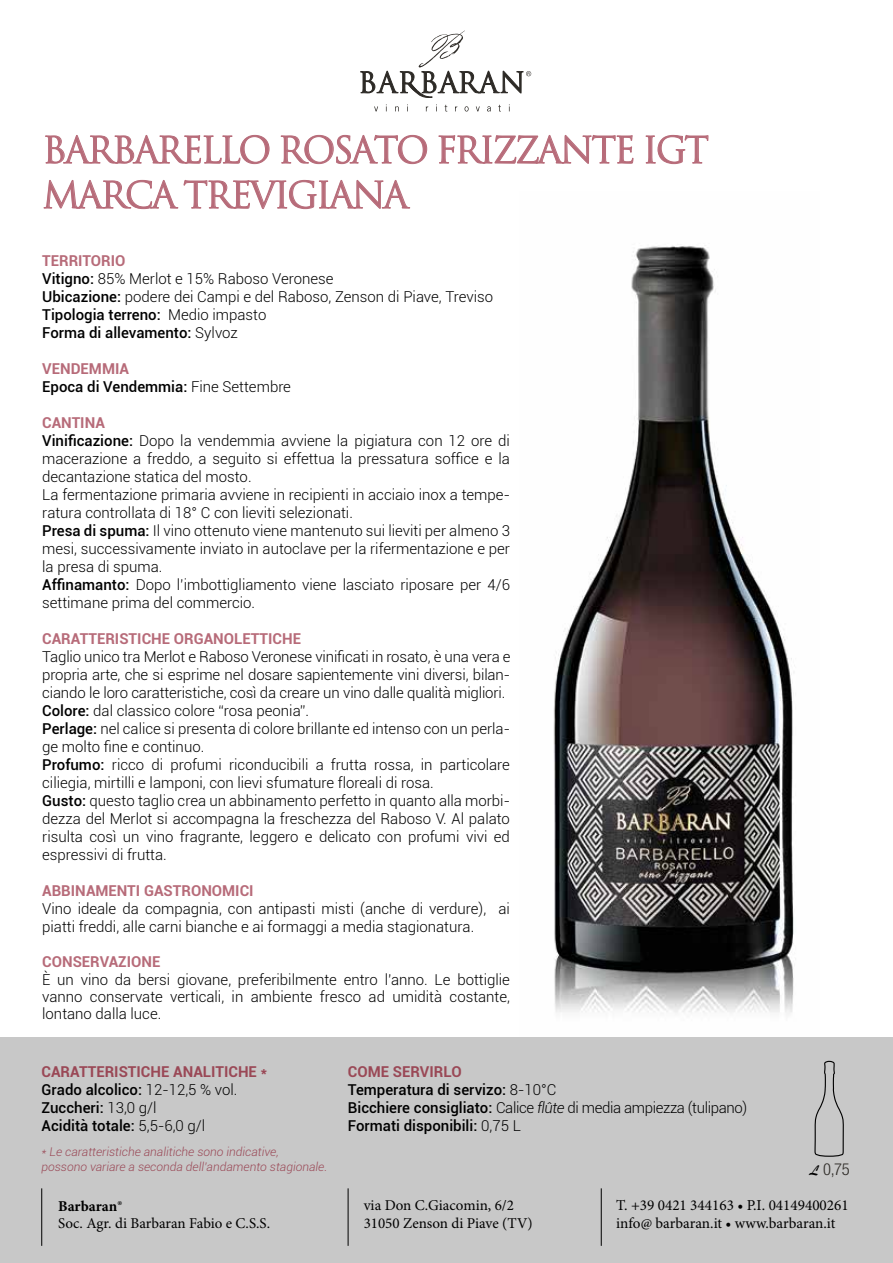
<style>
.page{position:relative;width:893px;height:1263px;background:#fff}
.page>*{position:absolute;margin:0;border:0;box-sizing:border-box;transform-origin:0 0}
.t1{font:36px/45px "Trajan Pro";letter-spacing:-.07em;color:#b76b79}
.t2{font:300 condensed 16.5px "Helvetica Neue";color:#2d2a26}
.t3{font:15.15px/18.1px "Minion Pro";color:#000}
.t4{font:300 15px/18px "Roboto";color:#000}
.t5{font:500 15px/18px "Roboto";color:#000}
.t6{font:15px/18px "Minion Pro";color:#000}
.t7{font:700 15px "Roboto";color:#b76b79}
.t8{font:700 15px "Minion Pro";color:#000}
.t9{font:italic 300 12px/14.4px "Roboto";color:#9a4856}
.s1{font-weight:700;color:#b76b79}
.s2{font-weight:500}
.s3{font-weight:300}
.s4{font-weight:700;color:#9a4856}
.s5{font-weight:300;font-style:italic}
.s6{font-family:"Brush Script";font-weight:400;font-stretch:normal;font-size:15px;color:#000}
</style>
<div class="page">
<img style="left:553px;top:245px;width:241px;height:769px">
<div style="left:0;top:1037px;width:893px;height:226px;background:#c8c8c8"></div>
<svg style="left:814px;top:1060px;width:30px;height:97px"></svg>
<svg style="left:374px;top:106px;width:4px;height:5px"></svg>
<svg style="left:395px;top:106px;width:4px;height:5px"></svg>
<svg style="left:445px;top:105px;width:2px;height:6px"></svg>
<svg style="left:465px;top:106px;width:4px;height:5px"></svg>
<svg style="left:476px;top:106px;width:4px;height:5px"></svg>
<svg style="left:487px;top:106px;width:4px;height:5px"></svg>
<svg style="left:360px;top:31px;width:171px;height:67px"></svg>
<hr style="left:348px;top:1188px;width:1px;height:58px;background:#000">
<hr style="left:41px;top:1188px;width:1px;height:58px;background:#000">
<hr style="left:601px;top:1188px;width:1px;height:58px;background:#000">
<svg style="left:45px;top:135px;width:224px;height:29px"></svg>
<svg style="left:281px;top:135px;width:146px;height:29px"></svg>
<svg style="left:439px;top:135px;width:194px;height:29px"></svg>
<svg style="left:646px;top:135px;width:62px;height:29px"></svg>
<svg style="left:44px;top:180px;width:134px;height:30px"></svg>
<svg style="left:184px;top:180px;width:226px;height:29px"></svg>
<h1 class="t1" style="left:42px;top:127px;width:668px">BARBARELLO ROSATO FRIZZANTE IGT<br>MARCA TREVIGIANA</h1>
<p class="t4" style="left:42px;top:252px;width:452px"><span class="s1">TERRITORIO<br></span><span class="s2">Vitigno:</span> 85% Merlot e 15% Raboso Veronese<br><span class="s2">Ubicazione:</span> podere dei Campi e del Raboso, Zenson di Piave, Treviso <span class="s2">Tipologia terreno:</span> Medio impasto<br><span class="s2">Forma di allevamento:</span> Sylvoz</p>
<p class="t5" style="left:42px;top:360px;width:250px"><span class="s1">VENDEMMIA<br></span>Epoca di Vendemmia: <span class="s3">Fine Settembre</span></p>
<p class="t4" style="left:42px;top:414px;width:469px"><span class="s1">CANTINA<br></span><span class="s2">Vinificazione:</span> Dopo la vendemmia avviene la pigiatura con 12 ore di macerazione a freddo, a seguito si effettua la pressatura soffice e la decantazione statica del mosto.<br>La fermentazione primaria avviene in recipienti in acciaio inox a tempe&shy;ratura controllata di 18° C con lieviti selezionati.<br><span class="s2">Presa di spuma:</span> Il vino ottenuto viene mantenuto sui lieviti per almeno 3 mesi, successivamente inviato in autoclave per la rifermentazione e per la presa di spuma.<br><span class="s2">Affinamanto:</span> Dopo l’imbottigliamento viene lasciato riposare per 4/6 settimane prima del commercio.</p>
<p class="t7" style="left:42px;top:630px;width:260px">CARATTERISTICHE ORGANOLETTICHE</p>
<p class="t4" style="left:42px;top:648px;width:470px">Taglio unico tra Merlot e Raboso Veronese vinificati in rosato, è una vera e propria arte, che si esprime nel dosare sapientemente vini diversi, bilan&shy;ciando le loro caratteristiche, così da creare un vino dalle qualità migliori.<br><span class="s2">Colore:</span> dal classico colore “rosa peonia”.<br><span class="s2">Perlage:</span> nel calice si presenta di colore brillante ed intenso con un perla&shy;ge molto fine e continuo.<br><span class="s2">Profumo:</span> ricco di profumi riconducibili a frutta rossa, in particolare ciliegia, mirtilli e lamponi, con lievi sfumature floreali di rosa.<br><span class="s2">Gusto:</span> questo taglio crea un abbinamento perfetto in quanto alla morbi&shy;dezza del Merlot si accompagna la freschezza del Raboso V. Al palato risulta così un vino fragrante, leggero e delicato con profumi vivi ed espressivi di frutta.</p>
<p class="t7" style="left:42px;top:882px;width:213px">ABBINAMENTI GASTRONOMICI</p>
<p class="t4" style="left:42px;top:900px;width:469px">Vino ideale da compagnia, con antipasti misti (anche di verdure), ai piatti freddi, alle carni bianche e ai formaggi a media stagionatura.</p>
<p class="t7" style="left:42px;top:953px;width:120px">CONSERVAZIONE</p>
<p class="t4" style="left:42px;top:971px;width:469px;line-height:17.4px;text-align:justify">È un vino da bersi giovane, preferibilmente entro l’anno. Le bottiglie vanno conservate verticali, in ambiente fresco ad umidità costante, lontano dalla luce.</p>
<p class="t5" style="left:42px;top:1062px;width:227px"><span class="s4">CARATTERISTICHE ANALITICHE *<br></span>Grado alcolico: <span class="s3">12-12,5 % vol.<br></span>Zuccheri: <span class="s3">13,0 g/l<br></span>Acidità totale: <span class="s3">5,5-6,0 g/l</span></p>
<p class="t5" style="left:348px;top:1062px;width:401px"><span class="s4">COME SERVIRLO<br></span>Temperatura di servizo: <span class="s3">8-10°C<br></span>Bicchiere consigliato: <span class="s3">Calice</span> <span class="s5">flûte</span> <span class="s3">di media ampiezza (tulipano)<br></span>Formati disponibili: <span class="s3">0,75 L</span></p>
<p class="t9" style="left:42px;top:1145px;width:287px">* Le caratteristiche analitiche sono indicative, possono variare a seconda dell’andamento stagionale.</p>
<p class="t2" style="left:810px;top:1160px;width:41px"><span class="s6">L</span> 0,75</p>
<p class="t8" style="left:58px;top:1197px;width:67px">Barbaran®</p>
<p class="t6" style="left:58px;top:1215px;width:213px">Soc. Agr. di Barbaran Fabio e C.S.S.</p>
<p class="t6" style="left:364px;top:1197px;width:171px">via Don C.Giacomin, 6/2<br>31050 Zenson di Piave (TV)</p>
<p class="t3" style="left:616px;top:1197px;width:234px">T. +39 0421 344163 • P.I. 04149400261 info@ barbaran.it • www.barbaran.it</p>
</div>
